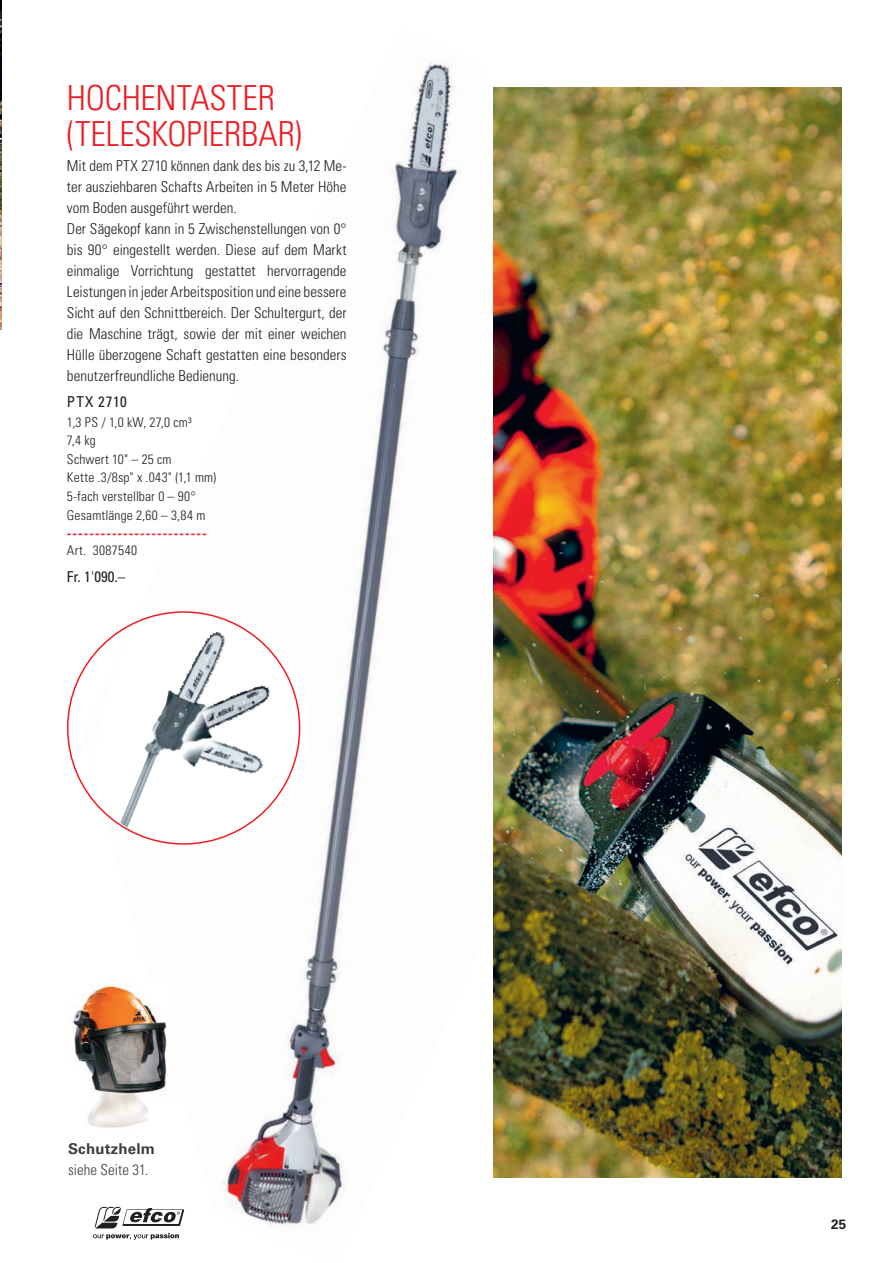
<style>
.page{position:relative;width:893px;height:1263px;background:#fff}
.page>*{position:absolute;margin:0;border:0;box-sizing:border-box;transform-origin:0 0}
._10_Seitentitel_Masc{font:300 condensed 34.5px/36px "Univers LT Std";letter-spacing:-.005em;color:#ee1d23}
.Seitetitel_EINLEITUN{font:300 condensed 15px/21px "Univers LT Std";color:#231f20;text-align:justify}
._60_Tabelle_Titel{font:condensed 15px "Univers LT Pro";letter-spacing:.03em;color:#231f20}
._01_Grundschrift{font:300 condensed 15px "Univers LT Std";letter-spacing:.005em;color:#3e3e3f}
._01_Grundschrift-2{font:700 15px "Univers LT Std";letter-spacing:.01em;color:#3e3e3f}
._66_Tabelle_Text{font:300 condensed 13.5px "Univers LT Std";letter-spacing:.015em;color:#231f20}
._66_Tabelle_Text-2{font:700 13.5px/16.5px "Univers LT Std";color:#ee1d23}
.t1{font:700 13.5px "Univers LT Std";color:#231f20}
.s1{font-weight:300;font-stretch:condensed;color:#231f20}
</style>
<div class="page">
<svg style="left:0;top:8px;width:461px;height:1219px"></svg>
<svg style="left:86px;top:600px;width:231px;height:252px"></svg>
<svg style="left:93px;top:1206px;width:91px;height:34px"></svg>
<img style="left:70px;top:984px;width:103px;height:148px">
<img style="left:493px;top:87px;width:349px;height:1091px">
<p class="_10_Seitentitel_Masc" style="left:67px;top:80px;width:236px">HOCHENTASTER (TELESKOPIERBAR)</p>
<p class="Seitetitel_EINLEITUN" style="left:67px;top:155px;width:281px">Mit dem PTX 2710 können dank des bis zu 3,12 Me&shy;ter ausziehbaren Schafts Arbeiten in 5 Meter Höhe vom Boden ausgeführt werden.</p>
<p class="Seitetitel_EINLEITUN" style="left:67px;top:218px;width:281px">Der Sägekopf kann in 5 Zwischenstellungen von 0° bis 90° eingestellt werden. Diese auf dem Markt einmalige Vorrichtung gestattet hervorragende Leistungen in jeder Arbeitsposition und eine bessere Sicht auf den Schnittbereich. Der Schultergurt, der die Maschine trägt, sowie der mit einer weichen Hülle überzogene Schaft gestatten eine besonders benutzerfreundliche Bedienung.</p>
<p class="_60_Tabelle_Titel" style="left:67px;top:392px;width:61px">PTX 2710</p>
<p class="_66_Tabelle_Text" style="left:67px;top:414px;width:126px">1,3 PS / 1,0 kW, 27,0 cm³</p>
<p class="_66_Tabelle_Text" style="left:67px;top:432px;width:30px">7,4 kg</p>
<p class="_66_Tabelle_Text" style="left:67px;top:451px;width:106px">Schwert 10" – 25 cm</p>
<p class="_66_Tabelle_Text" style="left:67px;top:469px;width:151px">Kette .3/8sp" x .043" (1,1 mm)</p>
<p class="_66_Tabelle_Text" style="left:67px;top:488px;width:130px">5-fach verstellbar 0 – 90°</p>
<p class="_66_Tabelle_Text" style="left:67px;top:507px;width:140px">Gesamtlänge 2,60 – 3,84 m</p>
<p class="_66_Tabelle_Text-2" style="left:67px;top:525px;width:141px">-------------------------<br><span class="s1">Art. 3087540</span></p>
<p class="_60_Tabelle_Titel" style="left:67px;top:567px;width:60px">Fr. 1'090.–</p>
<p class="_01_Grundschrift-2" style="left:68px;top:1140px;width:88px">Schutzhelm</p>
<p class="_01_Grundschrift" style="left:68px;top:1161px;width:82px">siehe Seite 31.</p>
<p class="t1" style="left:831px;top:1216px;width:17px">25</p>
</div>
